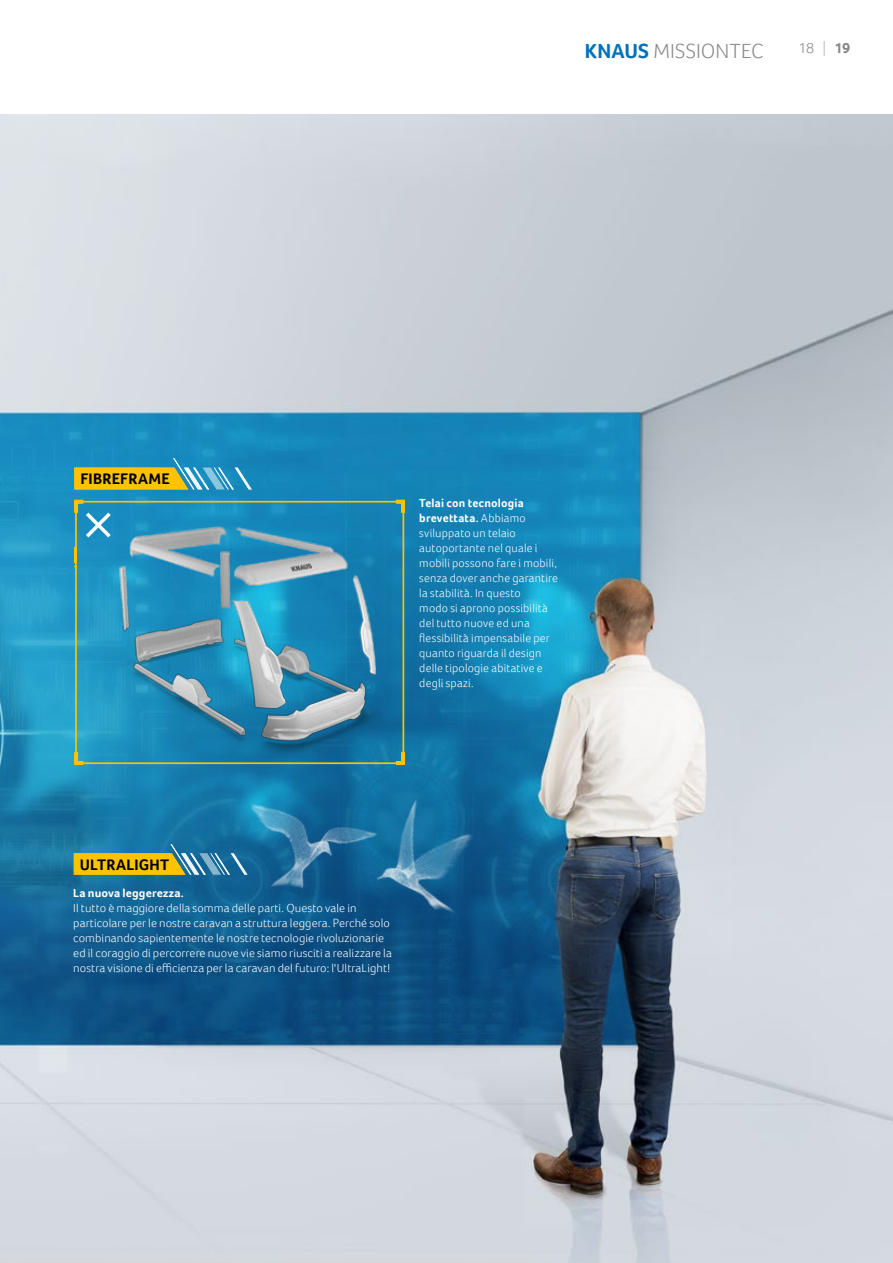
<style>
.page{position:relative;width:893px;height:1263px;background:#fff}
.page>*{position:absolute;margin:0;border:0;box-sizing:border-box;transform-origin:0 0}
.t1{font:300 21px "Foco";letter-spacing:.01em;color:#868786}
.t2{font:700 15.75px "Foco";letter-spacing:.02em;color:#000}
.t3{font:300 15px "Foco";color:#868786}
.t4{font:300 12px/15px "Foco";letter-spacing:.015em;color:#fff}
.t5{font:700 12px "Foco";letter-spacing:.01em;color:#fff}
.s1{font-weight:700;color:#0071ba}
.s2{color:#b1b2b3}
.s3{font-weight:700}
</style>
<div class="page">
<img style="left:0;top:114px;width:893px;height:1149px">
<img style="left:104px;top:509px;width:363px;height:248px">
<div style="left:75px;top:501px;width:329px;height:263px;border:2px solid #fdc300"></div>
<svg style="left:73px;top:498px;width:38px;height:39px"></svg>
<svg style="left:73px;top:750px;width:12px;height:17px"></svg>
<svg style="left:394px;top:498px;width:13px;height:17px"></svg>
<svg style="left:394px;top:750px;width:13px;height:8px"></svg>
<hr style="left:74px;top:547px;width:3px;height:16px;background:#fdc300">
<img style="left:209px;top:789px;width:90px;height:112px">
<img style="left:299px;top:758px;width:234px;height:182px">
<svg style="left:74px;top:458px;width:178px;height:31px;background:#89aa72"></svg>
<svg style="left:74px;top:844px;width:174px;height:31px;background:#899d62"></svg>
<h1 class="t1" style="left:585px;top:37px;width:180px"><span class="s1">KNAUS</span> MISSIONTEC</h1>
<p class="t3" style="left:799px;top:38px;width:53px">18 <span class="s2">|</span> <span class="s3">19</span></p>
<h2 class="t2" style="left:80px;top:468px;width:91px">FIBREFRAME</h2>
<p class="t4" style="left:419px;top:495px;width:140px"><span class="s3">Telai con tecnologia brevettata.</span> Abbiamo sviluppato un telaio autoportante nel quale i mobili possono fare i mobili, senza dover anche garantire la stabilità. In questo<br>modo si aprono possibilità del tutto nuove ed una flessibilità impensabile per quanto riguarda il design delle tipologie abitative e degli spazi.</p>
<h2 class="t2" style="left:80px;top:854px;width:91px">ULTRALIGHT</h2>
<p class="t5" style="left:73px;top:885px;width:112px">La nuova leggerezza.</p>
<p class="t4" style="left:73px;top:900px;width:320px">Il tutto è maggiore della somma delle parti. Questo vale in particolare per le nostre caravan a struttura leggera. Perché solo combinando sapientemente le nostre tecnologie rivoluzionarie ed il coraggio di percorrere nuove vie siamo riusciti a realizzare la nostra visione di efficienza per la caravan del futuro: l'UltraLight!</p>
</div>
